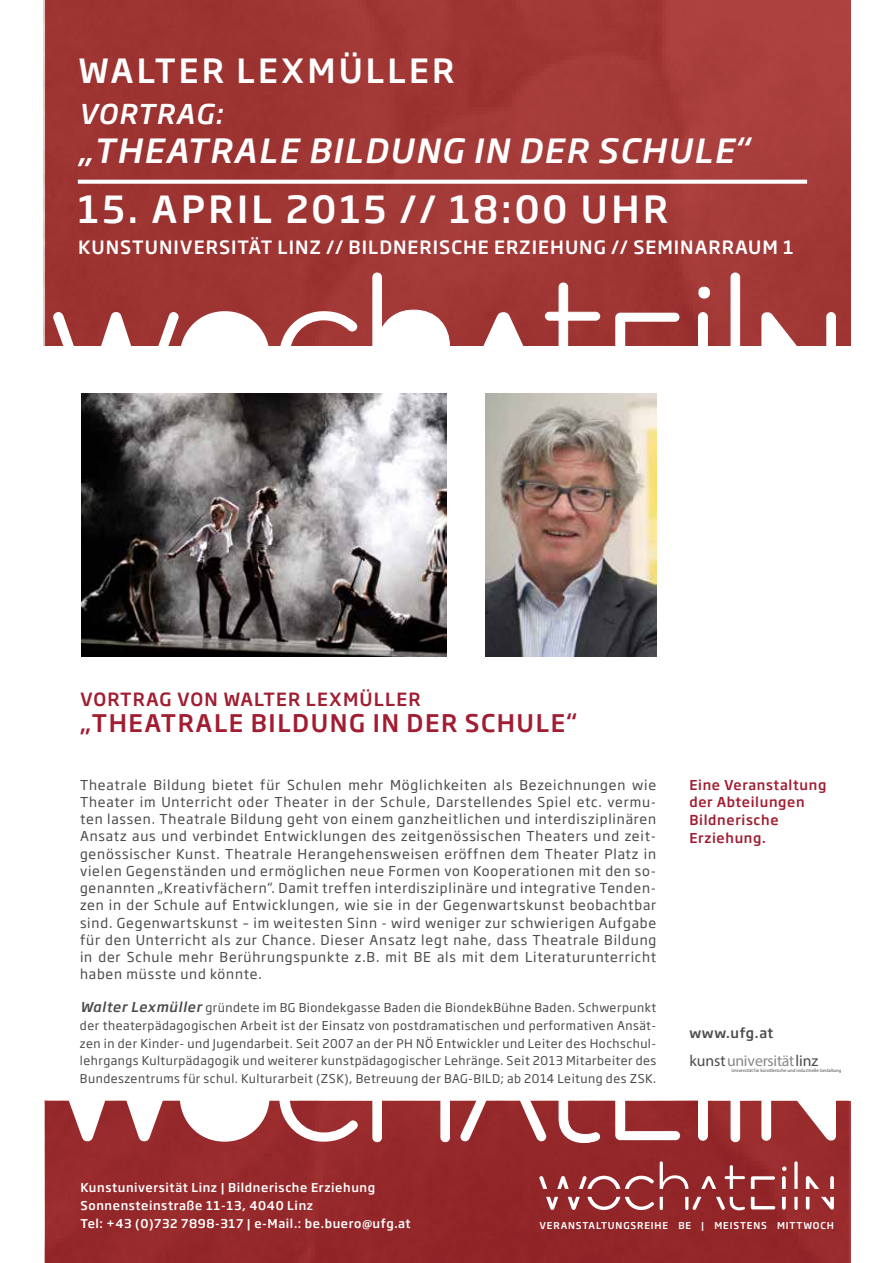
<style>
.page{position:relative;width:893px;height:1263px;background:#fff}
.page>*{position:absolute;margin:0;border:0;box-sizing:border-box;transform-origin:0 0}
.t1{font:500 36.9px "Soho Gothic Pro";letter-spacing:.085em;color:#fff}
.t2{font:italic 500 33px "Soho Gothic Pro";letter-spacing:.055em;color:#fff}
.t3{font:500 33px "Soho Gothic Pro";letter-spacing:.095em;color:#fff}
.t4{font:italic 500 27px "Soho Gothic Pro";letter-spacing:.04em;color:#fff}
.t5{font:500 24px "Soho Gothic Pro";letter-spacing:.065em;color:#a11d31}
.t6{font:500 18.15px "Soho Gothic Pro";letter-spacing:.055em;color:#fff}
.t7{font:500 18px "Soho Gothic Pro";letter-spacing:.065em;color:#a11d31}
.t8{font:15.75px "Myriad Pro";color:#88898b}
.t9{font:13.5px/17.2px "Soho Gothic Pro";letter-spacing:.06em;color:#4b4b4d;text-align:justify}
.t10{font:500 13.5px/17.7px "Soho Gothic Pro";letter-spacing:.05em;color:#a11d31}
.t11{font:500 13.5px "Soho Gothic Pro";letter-spacing:.05em;color:#4b4b4d}
.t12{font:12px/17.7px "Soho Gothic Pro";letter-spacing:.04em;color:#4b4b4d;text-align:justify}
.t13{font:500 12px/18px "Soho Gothic Pro";letter-spacing:.05em;color:#fff}
.t14{font:500 9.3px "Soho Gothic Pro";letter-spacing:.095em;color:#fff}
.t15{font:4.8px "Myriad Pro";color:#4b4b4d}
.s1{font-weight:500;font-style:italic;font-size:13.5px}
.s2{color:#4b4b4d}
</style>
<div class="page">
<div style="left:45px;top:1101px;width:803px;height:162px;background:#942729"></div>
<img style="left:44px;top:0;width:806px;height:346px">
<svg style="left:53px;top:311px;width:783px;height:91px"></svg>
<div style="left:731px;top:273px;width:9px;height:129px;background:#fff;border-radius:4px"></div>
<div style="left:731px;top:273px;width:9px;height:130px;border:1px solid #fff;border-radius:4px"></div>
<div style="left:698px;top:287px;width:12px;height:12px;background:#fff;border-radius:5px"></div>
<svg style="left:102px;top:322px;width:29px;height:39px"></svg>
<svg style="left:183px;top:319px;width:80px;height:37px"></svg>
<svg style="left:372px;top:272px;width:78px;height:131px"></svg>
<svg style="left:460px;top:282px;width:140px;height:120px"></svg>
<svg style="left:765px;top:319px;width:37px;height:43px"></svg>
<svg style="left:53px;top:1100px;width:783px;height:42px;fill:#9a2c2e"></svg>
<svg style="left:372px;top:1100px;width:78px;height:42px"></svg>
<svg style="left:460px;top:1100px;width:140px;height:43px"></svg>
<div style="left:731px;top:1012px;width:9px;height:130px;background:#fff;border-radius:4px"></div>
<div style="left:731px;top:1012px;width:9px;height:130px;border:1px solid #fff;border-radius:4px"></div>
<svg style="left:70px;top:1100px;width:36px;height:34px"></svg>
<svg style="left:129px;top:1100px;width:35px;height:36px"></svg>
<svg style="left:181px;top:1100px;width:83px;height:36px"></svg>
<svg style="left:796px;top:1100px;width:40px;height:37px"></svg>
<svg style="left:78px;top:180px;width:729px;height:4px"></svg>
<img style="left:81px;top:394px;width:365px;height:263px">
<svg style="left:539px;top:1161px;width:295px;height:49px;background:#a4484a"></svg>
<img style="left:485px;top:394px;width:171px;height:263px">
<h2 class="t3" style="left:78px;top:45px;width:378px">WALTER LEXMÜLLER</h2>
<h3 class="t4" style="left:78px;top:93px;width:146px">Vortrag:</h3>
<h2 class="t2" style="left:78px;top:125px;width:111px">„THEATRA</h2>
<h2 class="t2" style="left:258px;top:125px;width:492px">LE BILDUNG IN DER SCHULE“</h2>
<h1 class="t1" style="left:78px;top:180px;width:582px">15. APRIL 2015 // 18:00 Uhr</h1>
<h3 class="t6" style="left:78px;top:233px;width:717px">Kunstuniversität Linz // BILDNERISCHE ERZIEHUNG // SEMINARRAUM 1</h3>
<h3 class="t7" style="left:80px;top:685px;width:41px">Vortrag</h3>
<h3 class="t7" style="left:177px;top:685px;width:245px">von WALTER LEXMÜLLER</h3>
<h3 class="t5" style="left:80px;top:704px;width:498px">„TH EATRALE BILDUNG IN DER SCH ULE“</h3>
<p class="t9" style="left:80px;top:775px;width:578px">Theatrale Bildung bietet für Schulen mehr Möglichkeiten als Bezeichnungen wie Theater im Unterricht oder Theater in der Schule, Darstellendes Spiel etc. vermu&shy;ten lassen. Theatrale Bildung geht von einem ganzheitlichen und interdisziplinären Ansatz aus und verbindet Entwicklungen des zeitgenössischen Theaters und zeit&shy;genössischer Kunst. Theatrale Herangehensweisen eröffnen dem Theater Platz in vielen Gegenständen und ermöglichen neue Formen von Kooperationen mit den so&shy;genannten „Kreativfächern“. Damit treffen interdisziplinäre und integrative Tenden&shy;zen in der Schule auf Entwicklungen, wie sie in der Gegenwartskunst beobachtbar sind. Gegenwartskunst – im weitesten Sinn - wird weniger zur schwierigen Aufgabe für den Unterricht als zur Chance. Dieser Ansatz legt nahe, dass Theatrale Bildung in der Schule mehr Berührungspunkte z.B. mit BE als mit dem Literaturunterricht haben müsste und könnte.</p>
<p class="t12" style="left:80px;top:998px;width:578px"><span class="s1">Walter Lexmüller</span> gründete im BG Biondekgasse Baden die BiondekBühne Baden. Schwerpunkt der theaterpädagogischen Arbeit ist der Einsatz von postdramatischen und performativen Ansät&shy;zen in der Kinder- und Jugendarbeit. Seit 2007 an der PH NÖ Entwickler und Leiter des Hochschul&shy;lehrgangs Kulturpädagogik und weiterer kunstpädagogischer Lehränge. Seit 2013 Mitarbeiter des Bundeszentrums für schul. Kulturarbeit (ZSK), Betreuung der BAG-BILD; ab 2014 Leitung des ZSK.</p>
<p class="t10" style="left:689px;top:775px;width:138px">Eine Veranstaltung der Abteilungen<br>Bildnerische<br>Erziehung.</p>
<p class="t11" style="left:689px;top:1022px;width:86px">www.ufg.at</p>
<p class="t8" style="left:689px;top:1051px;width:131px"><span class="s2">kunst</span>universität<span class="s2">linz</span></p>
<p class="t15" style="left:732px;top:1068px;width:111px">Universität für künstlerische und industrielle Gestaltung</p>
<p class="t13" style="left:80px;top:1177px;width:332px">Kunstuniversität Linz | Bildnerische Erziehung<br>Sonnensteinstraße 11-13, 4040 Linz<br>Tel: +43 (0)732 7898-317 | e-Mail.: be.buero@ufg.at</p>
<p class="t14" style="left:539px;top:1218px;width:8px">Vera</p>
<p class="t14" style="left:568px;top:1218px;width:22px">nstaltu</p>
<p class="t14" style="left:616px;top:1218px;width:28px">ngsrei</p>
<p class="t14" style="left:655px;top:1218px;width:139px">he BE | Meistens Mittw</p>
<p class="t14" style="left:813px;top:1218px;width:23px">och</p>
</div>
